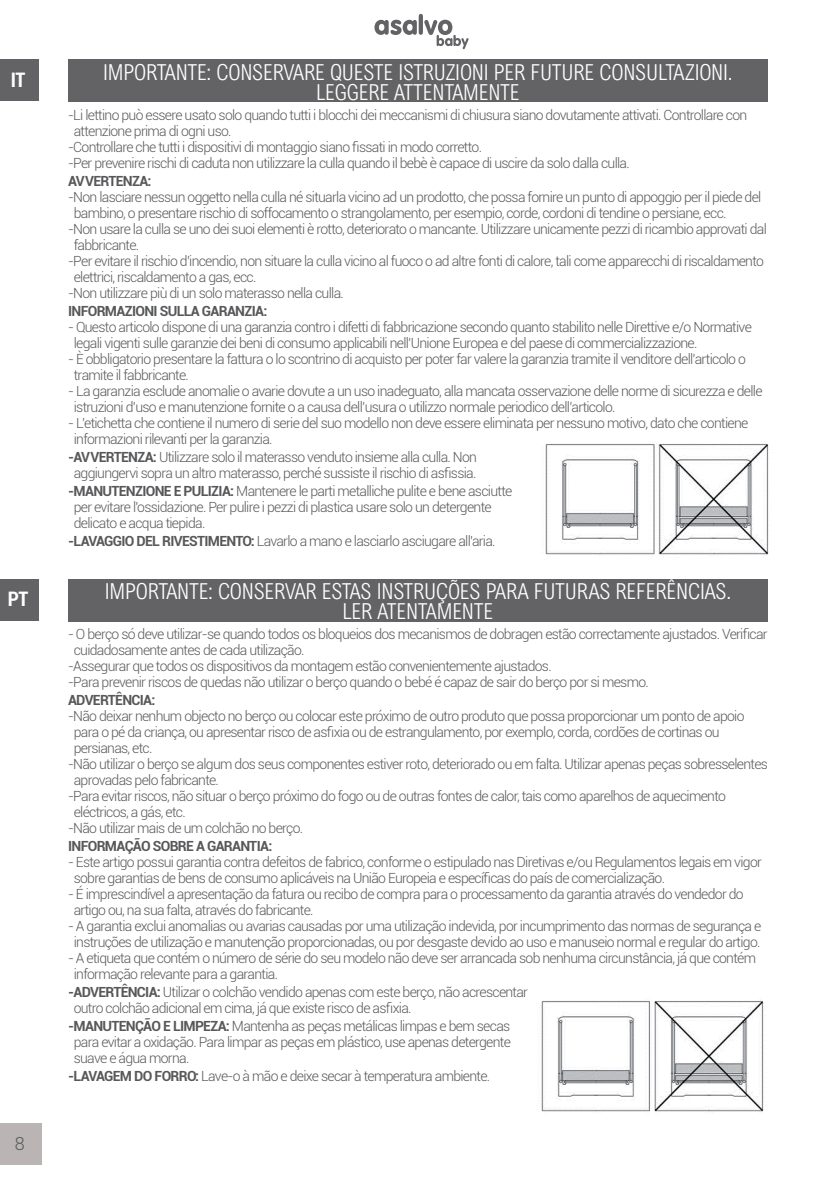
<style>
.page{position:relative;width:840px;height:1191px;background:#fff}
.page>*{position:absolute;margin:0;border:0;box-sizing:border-box;transform-origin:0 0}
.t1{font:300 22px/20px "Arial Nova Cond";letter-spacing:-.01em;color:#fff;text-align:center}
.t2{font:700 condensed 20px "Roboto";color:#fff}
.t3{font:300 18px "Roboto";color:#57585a}
.t4{font:300 14px/16px "Roboto";letter-spacing:-.05em;color:#57585a}
.t5{font:700 14px "Roboto";letter-spacing:-.05em;color:#57585a}
.s1{font-weight:700}
</style>
<div class="page">
<div style="left:0;top:1123px;width:42px;height:41px;background:#bab5b4"></div>
<svg style="left:374px;top:14px;width:94px;height:35px"></svg>
<div style="left:0;top:60px;width:39px;height:41px;background:#636366"></div>
<div style="left:0;top:579px;width:39px;height:41px;background:#636366"></div>
<div style="left:68px;top:60px;width:699px;height:42px;background:#636366"></div>
<div style="left:68px;top:579px;width:699px;height:42px;background:#636366"></div>
<img style="left:545px;top:443px;width:224px;height:112px">
<img style="left:541px;top:1000px;width:223px;height:112px">
<h2 class="t2" style="left:11px;top:66px;width:16px">IT</h2>
<h2 class="t2" style="left:8px;top:585px;width:22px">PT</h2>
<p class="t3" style="left:15px;top:1130px;width:11px">8</p>
<h1 class="t1" style="left:103px;top:61px;width:630px">IMPORTANTE: CONSERVARE QUESTE ISTRUZIONI PER FUTURE CONSULTAZIONI.<br>LEGGERE ATTENTAMENTE</h1>
<p class="t4" style="left:68px;top:106px;width:680px">-Li lettino può essere usato solo quando tutti i blocchi dei meccanismi di chiusura siano dovutamente attivati. Controllare con</p>
<p class="t4" style="left:74px;top:122px;width:159px">attenzione prima di ogni uso.</p>
<p class="t4" style="left:68px;top:138px;width:415px">-Controllare che tutti i dispositivi di montaggio siano fissati in modo corretto.</p>
<p class="t4" style="left:68px;top:154px;width:563px">-Per prevenire rischi di caduta non utilizzare la culla quando il bebè è capace di uscire da solo dalla culla.</p>
<p class="t5" style="left:68px;top:171px;width:85px">AVVERTENZA:</p>
<p class="t4" style="left:68px;top:188px;width:694px">-Non lasciare nessun oggetto nella culla né situarla vicino ad un prodotto, che possa fornire un punto di appoggio per il piede del</p>
<p class="t4" style="left:74px;top:204px;width:654px">bambino, o presentare rischio di soffocamento o strangolamento, per esempio, corde, cordoni di tendine o persiane, ecc.</p>
<p class="t4" style="left:68px;top:220px;width:700px">-Non usare la culla se uno dei suoi elementi è rotto, deteriorato o mancante. Utilizzare unicamente pezzi di ricambio approvati dal</p>
<p class="t4" style="left:74px;top:236px;width:67px">fabbricante.</p>
<p class="t4" style="left:68px;top:252px;width:697px">-Per evitare il rischio d'incendio, non situare la culla vicino al fuoco o ad altre fonti di calore, tali come apparecchi di riscaldamento</p>
<p class="t4" style="left:74px;top:268px;width:184px">elettrici, riscaldamento a gas, ecc.</p>
<p class="t4" style="left:68px;top:284px;width:277px">-Non utilizzare più di un solo materasso nella culla.</p>
<p class="t5" style="left:68px;top:301px;width:201px">INFORMAZIONI SULLA GARANZIA:</p>
<p class="t4" style="left:74px;top:318px;width:679px;text-indent:-6px">- Questo articolo dispone di una garanzia contro i difetti di fabbricazione secondo quanto stabilito nelle Direttive e/o Normative legali vigenti sulle garanzie dei beni di consumo applicabili nell’Unione Europea e del paese di commercializzazione.</p>
<p class="t4" style="left:74px;top:350px;width:673px;text-indent:-6px">- È obbligatorio presentare la fattura o lo scontrino di acquisto per poter far valere la garanzia tramite il venditore dell’articolo o tramite il fabbricante.</p>
<p class="t4" style="left:74px;top:382px;width:690px;text-indent:-6px">- La garanzia esclude anomalie o avarie dovute a un uso inadeguato, alla mancata osservazione delle norme di sicurezza e delle istruzioni d’uso e manutenzione fornite o a causa dell’usura o utilizzo normale periodico dell’articolo.</p>
<p class="t4" style="left:74px;top:414px;width:675px;text-indent:-6px">- L’etichetta che contiene il numero di serie del suo modello non deve essere eliminata per nessuno motivo, dato che contiene informazioni rilevanti per la garanzia.</p>
<p class="t4" style="left:68px;top:448px;width:410px;text-align:center"><span class="s1">-AVVERTENZA:</span> Utilizzare solo il materasso venduto insieme alla culla. Non aggiungervi sopra un altro materasso, perché sussiste il rischio di asfissia.</p>
<p class="t4" style="left:74px;top:482px;width:440px;text-indent:-6px"><span class="s1">-MANUTENZIONE E PULIZIA:</span> Mantenere le parti metalliche pulite e bene asciutte per evitare l'ossidazione. Per pulire i pezzi di plastica usare solo un detergente delicato e acqua tiepida.</p>
<p class="t4" style="left:68px;top:532px;width:429px"><span class="s1">-LAVAGGIO DEL RIVESTIMENTO:</span> Lavarlo a mano e lasciarlo asciugare all'aria.</p>
<h1 class="t1" style="left:105px;top:581px;width:627px">IMPORTANTE: CONSERVAR ESTAS INSTRUÇÕES PARA FUTURAS REFERÊNCIAS.<br>LER ATENTAMENTE</h1>
<p class="t4" style="left:68px;top:625px;width:700px">- O berço só deve utilizar-se quando todos os bloqueios dos mecanismos de dobragen estão correctamente ajustados. Verificar</p>
<p class="t4" style="left:74px;top:641px;width:232px">cuidadosamente antes de cada utilização.</p>
<p class="t4" style="left:68px;top:657px;width:485px">-Assegurar que todos os dispositivos da montagem estão convenientemente ajustados.</p>
<p class="t4" style="left:68px;top:673px;width:582px">-Para prevenir riscos de quedas não utilizar o berço quando o bebé é capaz de sair do berço por si mesmo.</p>
<p class="t5" style="left:68px;top:690px;width:89px">ADVERTÊNCIA:</p>
<p class="t4" style="left:68px;top:707px;width:677px">-Não deixar nenhum objecto no berço ou colocar este próximo de outro produto que possa proporcionar um ponto de apoio</p>
<p class="t4" style="left:74px;top:723px;width:647px">para o pé da criança, ou apresentar risco de asfixia ou de estrangulamento, por exemplo, corda, cordões de cortinas ou</p>
<p class="t4" style="left:74px;top:739px;width:80px">persianas, etc.</p>
<p class="t4" style="left:68px;top:755px;width:701px">-Não utilizar o berço se algum dos seus componentes estiver roto, deteriorado ou em falta. Utilizar apenas peças sobresselentes</p>
<p class="t4" style="left:74px;top:771px;width:147px">aprovadas pelo fabricante.</p>
<p class="t4" style="left:68px;top:787px;width:659px">-Para evitar riscos, não situar o berço próximo do fogo ou de outras fontes de calor, tais como aparelhos de aquecimento</p>
<p class="t4" style="left:74px;top:803px;width:113px">eléctricos, a gás, etc.</p>
<p class="t4" style="left:68px;top:819px;width:236px">-Não utilizar mais de um colchão no berço.</p>
<p class="t5" style="left:68px;top:836px;width:206px">INFORMAÇÃO SOBRE A GARANTIA:</p>
<p class="t4" style="left:74px;top:853px;width:689px;text-indent:-6px">- Este artigo possui garantia contra defeitos de fabrico, conforme o estipulado nas Diretivas e/ou Regulamentos legais em vigor sobre garantias de bens de consumo aplicáveis na União Europeia e específicas do país de comercialização.</p>
<p class="t4" style="left:74px;top:885px;width:671px;text-indent:-6px">- É imprescindível a apresentação da fatura ou recibo de compra para o processamento da garantia através do vendedor do artigo ou, na sua falta, através do fabricante.</p>
<p class="t4" style="left:68px;top:917px;width:694px;text-align:center">- A garantia exclui anomalias ou avarias causadas por uma utilização indevida, por incumprimento das normas de segurança e instruções de utilização e manutenção proporcionadas, ou por desgaste devido ao uso e manuseio normal e regular do artigo.</p>
<p class="t4" style="left:74px;top:949px;width:683px;text-indent:-6px">- A etiqueta que contém o número de série do seu modelo não deve ser arrancada sob nenhuma circunstância, já que contém informação relevante para a garantia.</p>
<p class="t4" style="left:74px;top:983px;width:455px;text-indent:-6px"><span class="s1">-ADVERTÊNCIA:</span> Utilizar o colchão vendido apenas com este berço, não acrescentar outro colchão adicional em cima, já que existe risco de asfixia.</p>
<p class="t4" style="left:74px;top:1017px;width:438px;text-align:justify;text-indent:-6px"><span class="s1">-MANUTENÇÃO E LIMPEZA:</span> Mantenha as peças metálicas limpas e bem secas para evitar a oxidação. Para limpar as peças em plástico, use apenas detergente suave e água morna.</p>
<p class="t4" style="left:68px;top:1067px;width:423px"><span class="s1">-LAVAGEM DO FORRO:</span> Lave-o à mão e deixe secar à temperatura ambiente.</p>
</div>
